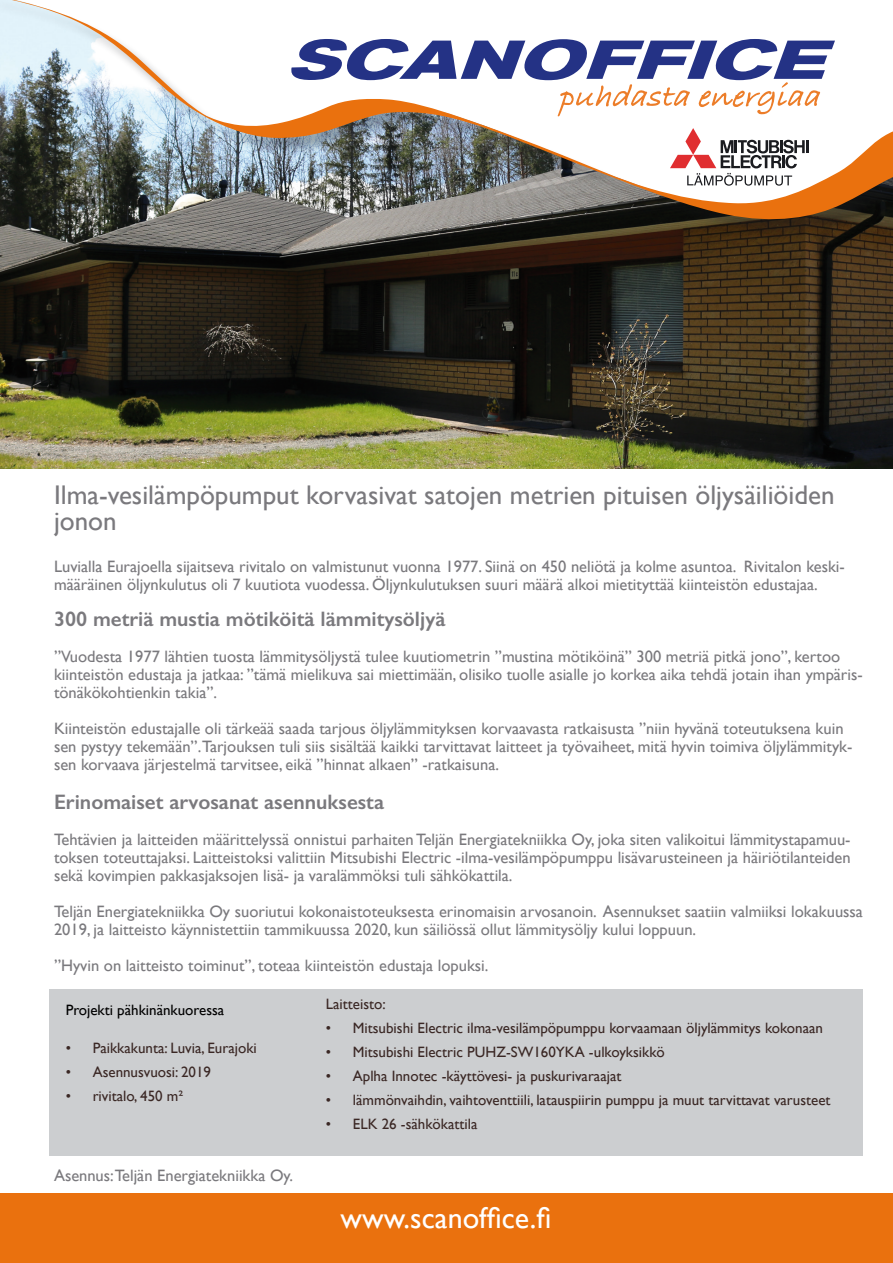
<style>
.page{position:relative;width:893px;height:1263px;background:#fff}
.page>*{position:absolute;margin:0;border:0;box-sizing:border-box;transform-origin:0 0}
.t1{font:30px "Gill Sans";color:#fff}
.t2{font:27px/25.5px "Gill Sans";color:#7a797d}
.t3{font:600 21px "Gill Sans";color:#7a797d}
.t4{font:16.5px/18px "Gill Sans";color:#7a797d}
.t5{font:16.5px "Gill Sans";color:#7a797d}
.t6{font:15px "Gill Sans";color:#3a2724}
.t7{font:15px "Gill Sans";color:#000}
</style>
<div class="page">
<img style="left:0;top:238px;width:893px;height:230px">
<div style="left:0;top:0;width:893px;height:238px;background:#1b1c20;opacity:.34"></div>
<img style="left:0;top:0;width:893px;height:225px">
<div style="left:0;top:1193px;width:893px;height:70px;background:#ea710e"></div>
<div style="left:50px;top:989px;width:813px;height:166px;background:#ccced0"></div>
<svg style="left:670px;top:128px;width:138px;height:58px"></svg>
<svg style="left:291px;top:39px;width:544px;height:77px"></svg>
<h2 class="t2" style="left:54px;top:483px;width:782px">Ilma-vesilämpöpumput korvasivat satojen metrien pituisen öljysäiliöiden jonon</h2>
<p class="t4" style="left:54px;top:557px;width:792px">Luvialla Eurajoella sijaitseva rivitalo on valmistunut vuonna 1977. Siinä on 450 neliötä ja kolme asuntoa. Rivitalon keski&shy;määräinen öljynkulutus oli 7 kuutiota vuodessa. Öljynkulutuksen suuri määrä alkoi mietityttää kiinteistön edustajaa.</p>
<p class="t3" style="left:54px;top:606px;width:393px">300 metriä mustia mötiköitä lämmitysöljyä</p>
<p class="t4" style="left:54px;top:647px;width:810px">”Vuodesta 1977 lähtien tuosta lämmitysöljystä tulee kuutiometrin ”mustina mötiköinä” 300 metriä pitkä jono”, kertoo kiinteistön edustaja ja jatkaa: ”tämä mielikuva sai miettimään, olisiko tuolle asialle jo korkea aika tehdä jotain ihan ympäris&shy;tönäkökohtienkin takia”.</p>
<p class="t4" style="left:54px;top:719px;width:800px">Kiinteistön edustajalle oli tärkeää saada tarjous öljylämmityksen korvaavasta ratkaisusta ”niin hyvänä toteutuksena kuin sen pystyy tekemään”.Tarjouksen tuli siis sisältää kaikki tarvittavat laitteet ja työvaiheet, mitä hyvin toimiva öljylämmityk&shy;sen korvaava järjestelmä tarvitsee, eikä ”hinnat alkaen” -ratkaisuna.</p>
<p class="t3" style="left:54px;top:789px;width:332px">Erinomaiset arvosanat asennuksesta</p>
<p class="t4" style="left:54px;top:830px;width:798px;text-align:justify">Tehtävien ja laitteiden määrittelyssä onnistui parhaiten Teljän Energiatekniikka Oy, joka siten valikoitui lämmitystapamuu&shy;toksen toteuttajaksi. Laitteistoksi valittiin Mitsubishi Electric -ilma-vesilämpöpumppu lisävarusteineen ja häiriötilanteiden sekä kovimpien pakkasjaksojen lisä- ja varalämmöksi tuli sähkökattila.</p>
<p class="t4" style="left:54px;top:902px;width:810px">Teljän Energiatekniikka Oy suoriutui kokonaistoteuksesta erinomaisin arvosanoin. Asennukset saatiin valmiiksi lokakuussa<br>2019, ja laitteisto käynnistettiin tammikuussa 2020, kun säiliössä ollut lämmitysöljy kului loppuun.</p>
<p class="t4" style="left:54px;top:956px;width:436px">”Hyvin on laitteisto toiminut”, toteaa kiinteistön edustaja lopuksi.</p>
<p class="t7" style="left:66px;top:1001px;width:160px">Projekti pähkinänkuoressa</p>
<p class="t6" style="left:66px;top:1039px;width:193px">• Paikkakunta: Luvia, Eurajoki</p>
<p class="t6" style="left:66px;top:1063px;width:147px">• Asennusvuosi: 2019</p>
<p class="t6" style="left:66px;top:1087px;width:119px">• rivitalo, 450 m²</p>
<p class="t5" style="left:54px;top:1165px;width:241px">Asennus:Teljän Energiatekniikka Oy.</p>
<p class="t6" style="left:326px;top:995px;width:61px">Laitteisto:</p>
<p class="t6" style="left:326px;top:1019px;width:499px">• Mitsubishi Electric ilma-vesilämpöpumppu korvaamaan öljylämmitys kokonaan</p>
<p class="t6" style="left:326px;top:1043px;width:340px">• Mitsubishi Electric PUHZ-SW160YKA -ulkoyksikkö</p>
<p class="t6" style="left:326px;top:1067px;width:297px">• Aplha Innotec -käyttövesi- ja puskurivaraajat</p>
<p class="t6" style="left:326px;top:1091px;width:506px">• lämmönvaihdin, vaihtoventtiili, latauspiirin pumppu ja muut tarvittavat varusteet</p>
<p class="t6" style="left:326px;top:1115px;width:153px">• ELK 26 -sähkökattila</p>
<h1 class="t1" style="left:341px;top:1201px;width:212px">www.scanoffice.fi</h1>
</div>
